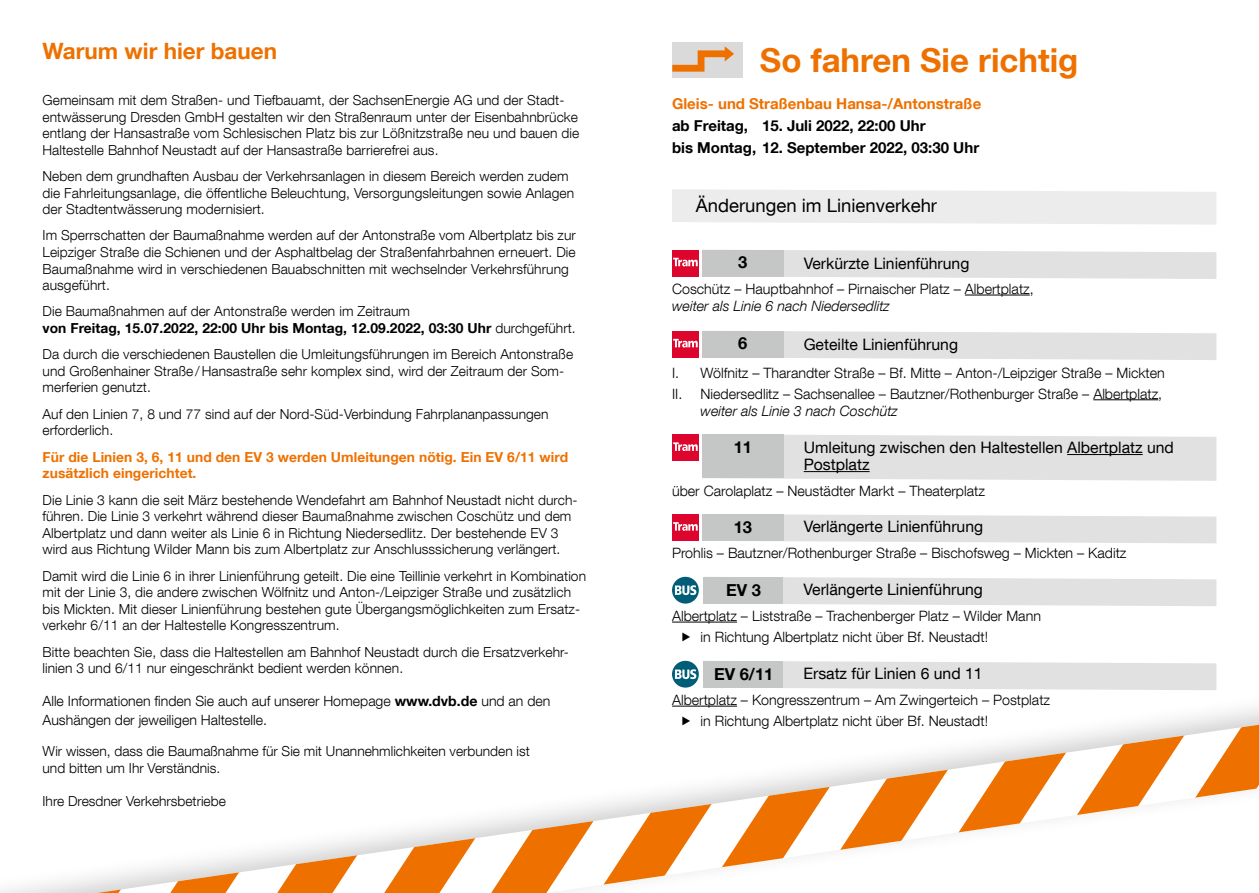
<style>
.page{position:relative;width:1259px;height:893px;background:#fff}
.page>*{position:absolute;margin:0;border:0;box-sizing:border-box;transform-origin:0 0}
.t1{font:700 33px "Helvetica Neue LT Com";color:#ee7100}
.t2{font:700 22.5px "Helvetica Neue LT Com";color:#ee7100}
.t3{font:18.45px "Helvetica Neue LT Com";color:#000}
.t4{font:700 16.5px "Helvetica Neue LT Com";color:#000}
.t5{font:15.75px/17.1px "Helvetica Neue LT Com";color:#000}
.t6{font:700 15px/22.2px "Helvetica Neue LT Com";color:#000}
.t7{font:700 15px "Helvetica Neue LT Com";color:#ee7100}
.t8{font:300 14.25px/21.1px "Helvetica Neue LT Com";color:#000}
.t9{font:italic 300 14.25px "Helvetica Neue LT Com";color:#000}
.t10{font:300 14.1px/19.5px "Helvetica Neue LT Com";color:#000}
.t11{font:300 13.8px/16.5px "Helvetica Neue LT Com";letter-spacing:.005em;color:#000}
.t12{font:700 13.8px/16.5px "Helvetica Neue LT Com";letter-spacing:.005em;color:#ee7100}
.s1{font-weight:700}
</style>
<div class="page">
<svg style="left:672px;top:685px;width:587px;height:40px"></svg>
<svg style="left:97px;top:826px;width:351px;height:67px"></svg>
<svg style="left:448px;top:773px;width:364px;height:120px"></svg>
<svg style="left:812px;top:737px;width:243px;height:117px"></svg>
<svg style="left:1055px;top:725px;width:204px;height:94px"></svg>
<svg style="left:672px;top:189px;width:544px;height:36px;background:#ededee"></svg>
<hr style="left:965px;top:295px;width:64px;height:1px;background:#000">
<div style="left:672px;top:250px;width:27px;height:26px;background:#dd052d"></div>
<svg style="left:673px;top:250px;width:543px;height:29px;background:#dfd7d8"></svg>
<hr style="left:1093px;top:399px;width:65px;height:1px;background:#000">
<div style="left:672px;top:331px;width:27px;height:27px;background:#dd052d"></div>
<svg style="left:673px;top:331px;width:543px;height:29px;background:#dfd7d8"></svg>
<div style="left:672px;top:434px;width:27px;height:27px;background:#dd052d"></div>
<svg style="left:673px;top:434px;width:543px;height:47px;background:#ded9da"></svg>
<div style="left:672px;top:514px;width:27px;height:27px;background:#dd052d"></div>
<svg style="left:673px;top:514px;width:543px;height:29px;background:#dfd7d8"></svg>
<hr style="left:672px;top:706px;width:65px;height:1px;background:#000">
<div style="left:672px;top:661px;width:27px;height:27px;background:#005d78;border-radius:50%"></div>
<svg style="left:675px;top:669px;width:21px;height:10px"></svg>
<svg style="left:703px;top:661px;width:513px;height:29px;background:#e3e3e3"></svg>
<div style="left:703px;top:661px;width:80px;height:27px;background:#c5c6c6"></div>
<div style="left:672px;top:577px;width:27px;height:27px;background:#005d78;border-radius:50%"></div>
<svg style="left:675px;top:585px;width:21px;height:10px"></svg>
<svg style="left:783px;top:577px;width:433px;height:29px;background:#e3e3e3"></svg>
<div style="left:703px;top:577px;width:80px;height:27px;background:#c5c6c6"></div>
<hr style="left:672px;top:622px;width:65px;height:1px;background:#000">
<div style="left:672px;top:43px;width:70px;height:35px;background:#dadada"></div>
<svg style="left:672px;top:46px;width:62px;height:26px"></svg>
<svg style="left:672px;top:716px;width:34px;height:9px"></svg>
<h2 class="t2" style="left:43px;top:36px;width:236px">Warum wir hier bauen</h2>
<p class="t11" style="left:43px;top:91px;width:538px">Gemeinsam mit dem Straßen- und Tiefbauamt, der SachsenEnergie AG und der Stadt&shy;entwässerung Dresden GmbH gestalten wir den Straßenraum unter der Eisenbahnbrücke entlang der Hansastraße vom Schlesischen Platz bis zur Lößnitzstraße neu und bauen die Haltestelle Bahnhof Neustadt auf der Hansastraße barrierefrei aus.</p>
<p class="t11" style="left:43px;top:168px;width:533px">Neben dem grundhaften Ausbau der Verkehrsanlagen in diesem Bereich werden zudem die Fahrleitungsanlage, die öffentliche Beleuchtung, Versorgungsleitungen sowie Anlagen der Stadtentwässerung modernisiert.</p>
<p class="t11" style="left:43px;top:227px;width:535px">Im Sperrschatten der Baumaßnahme werden auf der Antonstraße vom Albertplatz bis zur Leipziger Straße die Schienen und der Asphaltbelag der Straßenfahrbahnen erneuert. Die Baumaßnahme wird in verschiedenen Bauabschnitten mit wechselnder Verkehrsführung ausgeführt.</p>
<p class="t11" style="left:43px;top:303px;width:535px">Die Baumaßnahmen auf der Antonstraße werden im Zeitraum<br><span class="s1">von Freitag, 15.07.2022, 22:00 Uhr bis Montag, 12.09.2022, 03:30 Uhr</span> durchgeführt.</p>
<p class="t11" style="left:43px;top:346px;width:532px">Da durch die verschiedenen Baustellen die Umleitungsführungen im Bereich Antonstraße und Großenhainer Straße /Hansastraße sehr komplex sind, wird der Zeitraum der Som&shy;merferien genutzt.</p>
<p class="t11" style="left:43px;top:405px;width:507px">Auf den Linien 7, 8 und 77 sind auf der Nord-Süd-Verbindung Fahrplananpassungen erforderlich.</p>
<p class="t12" style="left:43px;top:448px;width:527px">Für die Linien 3, 6, 11 und den EV 3 werden Umleitungen nötig. Ein EV 6/11 wird zusätzlich eingerichtet.</p>
<p class="t11" style="left:43px;top:491px;width:536px">Die Linie 3 kann die seit März bestehende Wendefahrt am Bahnhof Neustadt nicht durch&shy;führen. Die Linie 3 verkehrt während dieser Baumaßnahme zwischen Coschütz und dem Albertplatz und dann weiter als Linie 6 in Richtung Niedersedlitz. Der bestehende EV 3 wird aus Richtung Wilder Mann bis zum Albertplatz zur Anschlusssicherung verlängert.</p>
<p class="t11" style="left:43px;top:567px;width:545px">Damit wird die Linie 6 in ihrer Linienführung geteilt. Die eine Teillinie verkehrt in Kombination mit der Linie 3, die andere zwischen Wölfnitz und Anton-/Leipziger Straße und zusätzlich bis Mickten. Mit dieser Linienführung bestehen gute Übergangsmöglichkeiten zum Ersatz&shy;verkehr 6/11 an der Haltestelle Kongresszentrum.</p>
<p class="t11" style="left:43px;top:643px;width:528px">Bitte beachten Sie, dass die Haltestellen am Bahnhof Neustadt durch die Ersatzverkehr&shy;linien 3 und 6/11 nur eingeschränkt bedient werden können.</p>
<p class="t10" style="left:43px;top:690px;width:509px">Alle Informationen finden Sie auch auf unserer Homepage <span class="s1">www.dvb.de</span> und an den<br>Aushängen der jeweiligen Haltestelle.</p>
<p class="t11" style="left:43px;top:743px;width:489px">Wir wissen, dass die Baumaßnahme für Sie mit Unannehmlichkeiten verbunden ist und bitten um Ihr Verständnis.</p>
<p class="t11" style="left:43px;top:792px;width:185px">Ihre Dresdner Verkehrsbetriebe</p>
<h1 class="t1" style="left:760px;top:39px;width:320px">So fahren Sie richtig</h1>
<p class="t7" style="left:672px;top:94px;width:311px">Gleis- und Straßenbau Hansa-/Antonstraße</p>
<p class="t6" style="left:672px;top:114px;width:309px">ab Freitag, 15. Juli 2022, 22:00 Uhr<br>bis Montag, 12. September 2022, 03:30 Uhr</p>
<h3 class="t3" style="left:696px;top:194px;width:243px">Änderungen im Linienverkehr</h3>
<p class="t4" style="left:738px;top:252px;width:11px">3</p>
<p class="t5" style="left:803px;top:254px;width:167px">Verkürzte Linienführung</p>
<p class="t8" style="left:672px;top:278px;width:363px">Coschütz – Hauptbahnhof – Pirnaischer Platz – Albertplatz,</p>
<p class="t9" style="left:672px;top:297px;width:219px">weiter als Linie 6 nach Niedersedlitz</p>
<p class="t4" style="left:738px;top:333px;width:11px">6</p>
<p class="t5" style="left:803px;top:335px;width:156px">Geteilte Linienführung</p>
<p class="t8" style="left:672px;top:362px;width:494px">I. Wölfnitz – Tharandter Straße – Bf. Mitte – Anton-/Leipziger Straße – Mickten<br>II. Niedersedlitz – Sachsenallee – Bautzner/Rothenburger Straße – Albertplatz,</p>
<p class="t9" style="left:700px;top:402px;width:199px">weiter als Linie 3 nach Coschütz</p>
<p class="t4" style="left:733px;top:437px;width:20px">11</p>
<p class="t5" style="left:803px;top:439px;width:372px">Umleitung zwischen den Haltestellen Albertplatz und<br>Postplatz</p>
<p class="t8" style="left:672px;top:480px;width:314px">über Carolaplatz – Neustädter Markt – Theaterplatz</p>
<p class="t4" style="left:733px;top:516px;width:20px">13</p>
<p class="t5" style="left:803px;top:518px;width:181px">Verlängerte Linienführung</p>
<p class="t8" style="left:672px;top:542px;width:456px">Prohlis – Bautzner/Rothenburger Straße – Bischofsweg – Mickten – Kaditz</p>
<p class="t4" style="left:726px;top:579px;width:36px">EV 3</p>
<p class="t5" style="left:803px;top:581px;width:181px">Verlängerte Linienführung</p>
<p class="t8" style="left:700px;top:605px;width:342px;text-indent:-28px">Albertplatz – Liststraße – Trachenberger Platz – Wilder Mann in Richtung Albertplatz nicht über Bf. Neustadt!</p>
<p class="t4" style="left:714px;top:663px;width:61px">EV 6/11</p>
<p class="t5" style="left:803px;top:665px;width:181px">Ersatz für Linien 6 und 11</p>
<p class="t8" style="left:700px;top:689px;width:351px;text-indent:-28px">Albertplatz – Kongresszentrum – Am Zwingerteich – Postplatz in Richtung Albertplatz nicht über Bf. Neustadt!</p>
</div>
